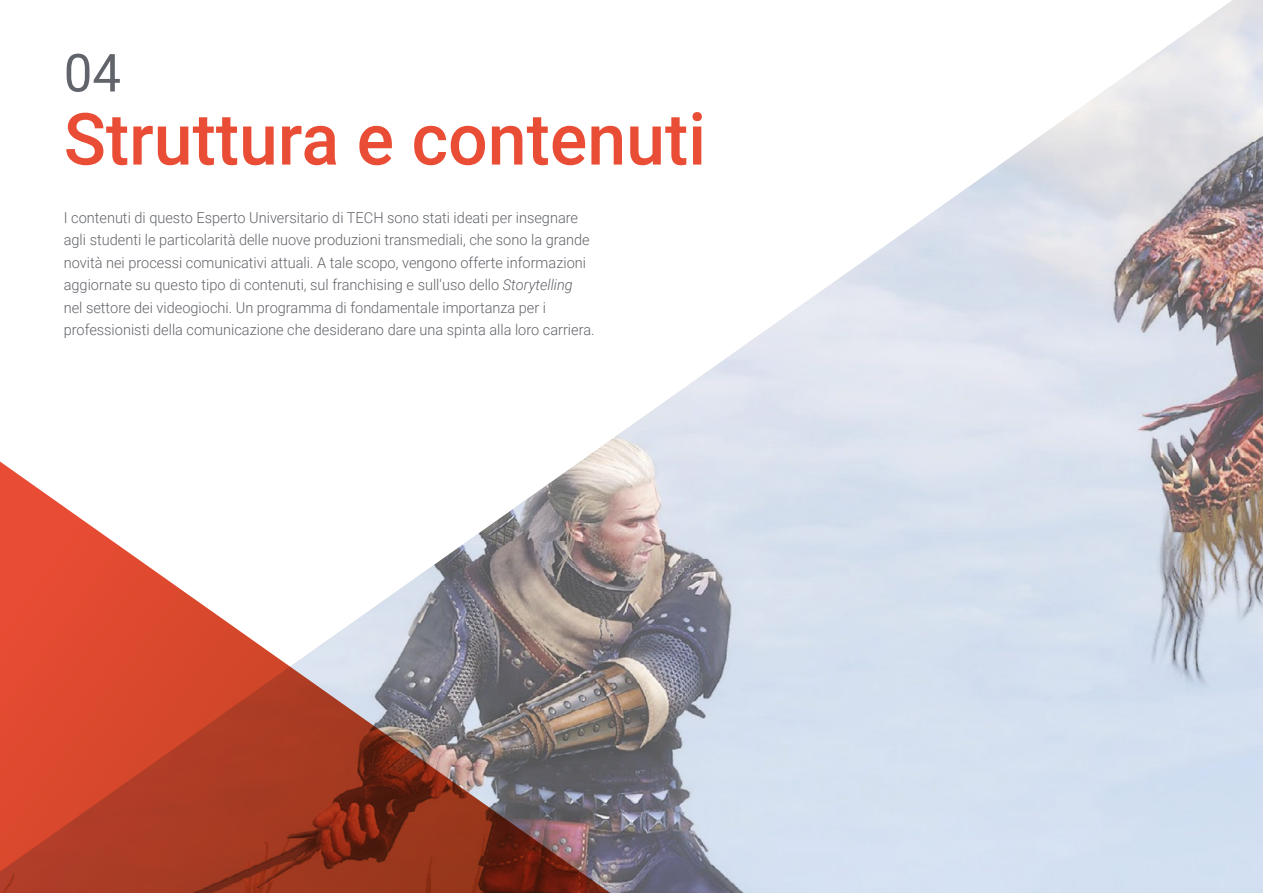
<style>
.page{position:relative;width:1263px;height:893px;background:#fff}
.page>*{position:absolute;margin:0;border:0;box-sizing:border-box;transform-origin:0 0}
.t1{font:500 72px "Roboto";color:#e94d35}
.t2{font:52.5px "Roboto";color:#61646a}
.t3{font:300 15px/22.5px "Roboto";color:#61646a}
.s1{font-style:italic}
</style>
<div class="page">
<img style="left:602px;top:0;width:661px;height:893px">
<svg style="left:0;top:446px;width:640px;height:447px"></svg>
<h2 class="t2" style="left:64px;top:36px;width:59px">04</h2>
<h1 class="t1" style="left:64px;top:89px;width:644px">Struttura e contenuti</h1>
<p class="t3" style="left:64px;top:206px;width:532px">I contenuti di questo Esperto Universitario di TECH sono stati ideati per insegnare agli studenti le particolarità delle nuove produzioni transmediali, che sono la grande novità nei processi comunicativi attuali. A tale scopo, vengono offerte informazioni aggiornate su questo tipo di contenuti, sul franchising e sull'uso dello <span class="s1">Storytelling </span>nel settore dei videogiochi. Un programma di fondamentale importanza per i professionisti della comunicazione che desiderano dare una spinta alla loro carriera.</p>
</div>
